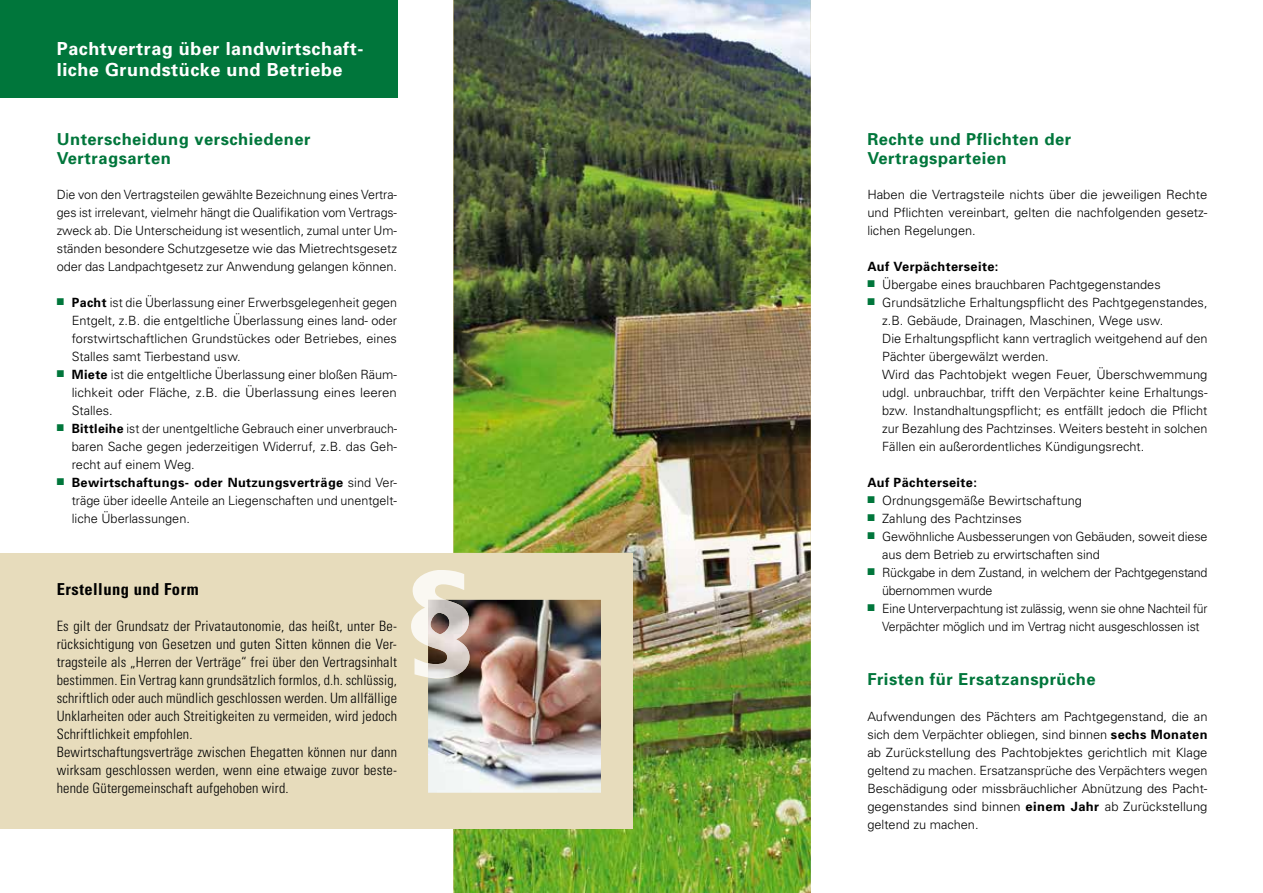
<style>
.page{position:relative;width:1263px;height:893px;background:#fff}
.page>*{position:absolute;margin:0;border:0;box-sizing:border-box;transform-origin:0 0}
.t1{font:700 18px/21.6px "Univers";letter-spacing:.03em;color:#fff}
.t2{font:700 16.5px/19.8px "Univers";letter-spacing:.03em;color:#00763b}
.t3{font:700 condensed 16.5px "Univers";letter-spacing:.03em;color:#000}
.t4{font:300 condensed 14.25px/18px "Univers";letter-spacing:.01em;color:#000}
.t5{font:300 12.75px/18px "Univers";color:#000;text-align:justify}
.t6{font:300 12.75px/18px "Univers";color:#000;text-align:justify;scale:.96 1}
.t7{font:300 12.75px/18px "Univers";color:#000;text-align:center;scale:.95 1}
.t8{font:300 12.75px/18px "Univers";letter-spacing:-.02em;color:#000}
.t9{font:700 12.75px "Univers";letter-spacing:.03em;color:#000}
.s1{color:#00763b}
.s2{font-weight:700}
</style>
<div class="page">
<img style="left:454px;top:0;width:357px;height:893px">
<div style="left:0;top:553px;width:632px;height:276px;background:#e7dcbc"></div>
<div style="left:0;top:0;width:397px;height:98px;background:#00763b"></div>
<img style="left:428px;top:600px;width:173px;height:193px">
<svg style="left:411px;top:570px;width:53px;height:107px"></svg>
<img style="left:428px;top:600px;width:42px;height:79px">
<h1 class="t1" style="left:57px;top:37px;width:308px">Pachtvertrag über landwirtschaft&shy;liche Grundstücke und Betriebe</h1>
<p class="t2" style="left:57px;top:128px;width:255px">Unterscheidung verschiedener<br>Vertragsarten</p>
<p class="t5" style="left:57px;top:185px;width:342px">Die von den Vertragsteilen gewählte Bezeichnung eines Vertra&shy;ges ist irrelevant, vielmehr hängt die Quali fikation vom Vertrags&shy;zweck ab. Die Unterscheidung ist wesentlich, zumal unter Um&shy;ständen besondere Schutzgesetze wie das Mietrechtsgesetz oder das Landpachtgesetz zur Anwendung gelangen können.</p>
<p class="t5" style="left:72px;top:293px;width:327px;text-indent:-15px"><span class="s1">■</span> <span class="s2">Pacht</span> ist die Überlassung einer Erwerbsgelegenheit gegen Entgelt, z.B. die entgeltliche Überlassung eines land- oder forstwirtschaftlichen Grundstückes oder Betriebes, eines Stalles samt Tierbestand usw.</p>
<p class="t5" style="left:72px;top:365px;width:327px;text-indent:-15px"><span class="s1">■</span> <span class="s2">Miete</span> ist die entgeltliche Überlassung einer bloßen Räum&shy;lichkeit oder Fläche, z.B. die Überlassung eines leeren Stalles.</p>
<p class="t6" style="left:72px;top:419px;width:341px;text-indent:-15px"><span class="s1">■</span> <span class="s2">Bittleihe</span> ist der unentgeltliche Gebrauch einer unverbrauch&shy;baren Sache gegen jederzeitigen Widerruf, z.B. das Geh&shy;recht auf einem Weg.</p>
<p class="t5" style="left:72px;top:473px;width:327px;text-indent:-15px"><span class="s1">■</span> <span class="s2">Bewirtschaftungs- oder Nutzungsverträge</span> sind Ver&shy;träge über ideelle Anteile an Liegenschaften und unentgelt&shy;liche Überlassungen.</p>
<p class="t3" style="left:57px;top:579px;width:143px">Erstellung und Form</p>
<p class="t4" style="left:57px;top:616px;width:342px">Es gilt der Grundsatz der Privatautonomie, das heißt, unter Be&shy;rücksichtigung von Gesetzen und guten Sitten können die Ver&shy;tragsteile als „Herren der Verträge“ frei über den Vertragsinhalt bestimmen. Ein Vertrag kann grundsätzlich formlos, d.h. schlüssig, schriftlich oder auch mündlich geschlossen werden. Um allfällige Unklarheiten oder auch Streitig keiten zu vermeiden, wird jedoch Schriftlichkeit empfohlen.<br>Bewirtschaftungsverträge zwischen Ehegatten können nur dann wirksam geschlossen werden, wenn eine etwaige zuvor beste&shy;hende Gütergemeinschaft aufgehoben wird.</p>
<p class="t2" style="left:867px;top:128px;width:205px">Rechte und Pflichten der<br>Vertragsparteien</p>
<p class="t5" style="left:867px;top:185px;width:342px">Haben die Vertragsteile nichts über die jeweiligen Rechte und Pflichten vereinbart, gelten die nachfolgenden gesetz&shy;lichen Regelungen.</p>
<p class="t9" style="left:867px;top:258px;width:133px">Auf Verpächterseite:</p>
<p class="t5" style="left:867px;top:275px;width:295px"><span class="s1">■</span> Übergabe eines brauchbaren Pachtgegenstandes</p>
<p class="t5" style="left:882px;top:293px;width:327px;text-align:left;text-indent:-15px"><span class="s1">■</span> Grundsätzliche Erhaltungspflicht des Pachtgegenstandes, z.B. Gebäude, Drainagen, Maschinen, Wege usw.<br>Die Erhaltungspflicht kann vertraglich weitgehend auf den Pächter übergewälzt werden.<br>Wird das Pachtobjekt wegen Feuer, Überschwemmung udgl. unbrauchbar, trifft den Verpächter keine Erhaltungs&shy;bzw. Instandhaltungspflicht; es entfällt jedoch die Pflicht zur Bezahlung des Pachtzinses. Weiters besteht in solchen Fällen ein außerordentliches Kündigungsrecht.</p>
<p class="t9" style="left:867px;top:474px;width:111px">Auf Pächterseite:</p>
<p class="t5" style="left:867px;top:491px;width:216px"><span class="s1">■</span> Ordnungsgemäße Bewirtschaftung</p>
<p class="t5" style="left:867px;top:509px;width:156px"><span class="s1">■</span> Zahlung des Pachtzinses</p>
<p class="t5" style="left:882px;top:527px;width:327px;text-indent:-15px"><span class="s1">■</span> Gewöhnliche Ausbesserungen von Gebäuden, soweit diese aus dem Betrieb zu erwirtschaften sind</p>
<p class="t8" style="left:882px;top:563px;width:327px;text-indent:-15px"><span class="s1">■</span> Rückgabe in dem Zustand, in welchem der Pachtgegenstand übernommen wurde</p>
<p class="t7" style="left:867px;top:599px;width:360px"><span class="s1">■</span> Eine Unterverpachtung ist zulässig, wenn sie ohne Nachteil für<br>Verpächter möglich und im Vertrag nicht ausgeschlossen ist</p>
<p class="t2" style="left:867px;top:668px;width:230px">Fristen für Ersatzansprüche</p>
<p class="t5" style="left:867px;top:707px;width:342px">Aufwendungen des Pächters am Pachtgegenstand, die an sich dem Verpächter obliegen, sind binnen <span class="s2">sechs Monaten </span>ab Zurückstellung des Pachtobjektes gerichtlich mit Klage geltend zu machen. Ersatzansprüche des Verpächters wegen Beschädigung oder missbräuchlicher Abnützung des Pacht&shy;gegenstandes sind binnen <span class="s2">einem Jahr</span> ab Zurückstellung geltend zu machen.</p>
</div>
